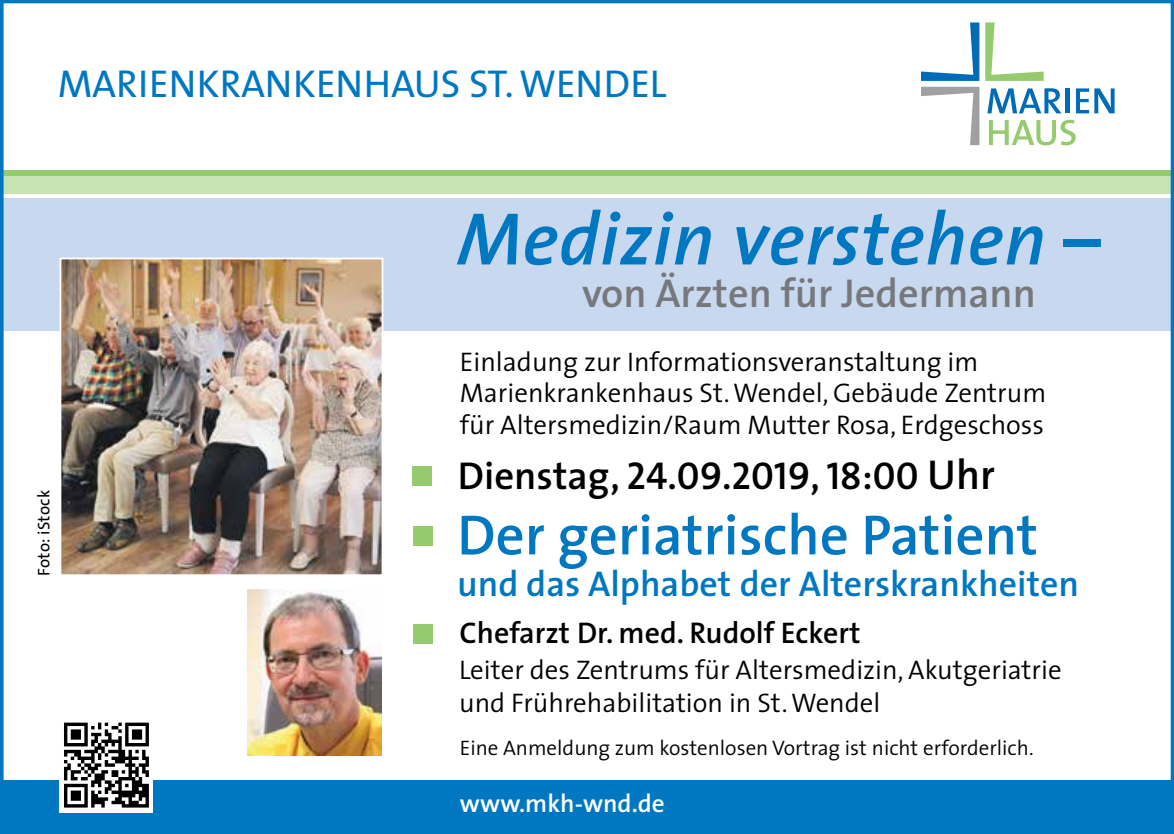
<style>
.page{position:relative;width:1174px;height:834px;background:#fff}
.page>*{position:absolute;margin:0;border:0;box-sizing:border-box;transform-origin:0 0}
.t1{font:italic 600 75px "The Sans";letter-spacing:.005em;color:#0077c1}
.t2{font:600 57px "The Sans";color:#0077c1}
.t3{font:600 40.5px "The Sans";color:#77787b}
.t4{font:39px "The Sans Semi Bold Caps";color:#000}
.t5{font:39px "The Sans";color:#0077c1}
.t6{font:600 36px "The Sans";color:#0077c1}
.t7{font:600 30px "The Sans";color:#000}
.t8{font:300 27px/31.5px "The Sans";color:#000}
.t9{font:600 25.2px "The Sans";color:#fff}
.t10{font:300 21px "The Sans";color:#000}
.t11{font:16.8px "The Sans";letter-spacing:.015em;color:#000}
.s1{font-family:"The Sans";font-weight:600}
.s2{font-family:"The Sans";font-weight:600;font-size:42px}
</style>
<div class="page">
<div style="left:0;top:198px;width:1173px;height:132px;background:#c7d8ef"></div>
<div style="left:0;top:780px;width:1174px;height:53px;background:#0077c1"></div>
<div style="left:0;top:174px;width:1173px;height:19px;background:#c8e3b3"></div>
<div style="left:0;top:171px;width:1173px;height:5px;background:#95cb6e"></div>
<svg style="left:989px;top:120px;width:86px;height:25px"></svg>
<svg style="left:987px;top:88px;width:74px;height:25px"></svg>
<hr style="left:1065px;top:88px;width:4px;height:25px;background:#006cb7">
<svg style="left:1076px;top:88px;width:38px;height:25px"></svg>
<svg style="left:921px;top:22px;width:58px;height:59px"></svg>
<svg style="left:985px;top:22px;width:58px;height:59px"></svg>
<svg style="left:921px;top:87px;width:58px;height:58px"></svg>
<div style="left:412px;top:466px;width:20px;height:20px;background:#95cb6e"></div>
<div style="left:60px;top:718px;width:93px;height:94px;background:#fff"></div>
<svg style="left:64px;top:722px;width:85px;height:85px"></svg>
<div style="left:413px;top:526px;width:19px;height:20px;background:#95cb6e"></div>
<div style="left:413px;top:624px;width:19px;height:20px;background:#95cb6e"></div>
<img style="left:63px;top:260px;width:317px;height:313px">
<div style="left:60px;top:257px;width:323px;height:319px;border:2px solid #fff"></div>
<img style="left:247px;top:589px;width:134px;height:166px">
<div style="left:0;top:0;width:1174px;height:833px;border:4px solid #0077c1"></div>
<h3 class="t5" style="left:58px;top:68px;width:610px">MARIENKRANKENHAUS ST. WENDEL</h3>
<p class="t11" style="left:37px;top:575px;width:87px;rotate:-90deg">Foto: iStock</p>
<h1 class="t1" style="left:457px;top:210px;width:645px">Medizin verstehen –</h1>
<h3 class="t3" style="left:582px;top:278px;width:455px">von Ärzten für Jedermann</h3>
<p class="t8" style="left:460px;top:349px;width:588px">Einladung zur Informationsveranstaltung im<br>Marienkrankenhaus St. Wendel, Gebäude Zentrum für Altersmedizin/Raum Mutter Rosa, Erdgeschoss</p>
<h3 class="t4" style="left:458px;top:463px;width:539px"><span class="s1">Dienstag,</span> 24.09.2019<span class="s1">,</span> 18:00 <span class="s2">Uhr</span></h3>
<h2 class="t2" style="left:457px;top:512px;width:582px">Der geriatrische Patient</h2>
<h3 class="t6" style="left:457px;top:570px;width:623px">und das Alphabet der Alterskrankheiten</h3>
<p class="t7" style="left:459px;top:621px;width:402px">Chefarzt Dr. med. Rudolf Eckert</p>
<p class="t8" style="left:459px;top:656px;width:604px;line-height:33px">Leiter des Zentrums für Altersmedizin, Akutgeriatrie und Frührehabilitation in St. Wendel</p>
<p class="t10" style="left:460px;top:740px;width:575px">Eine Anmeldung zum kostenlosen Vortrag ist nicht erforderlich.</p>
<p class="t9" style="left:460px;top:793px;width:206px">www.mkh-wnd.de</p>
</div>
